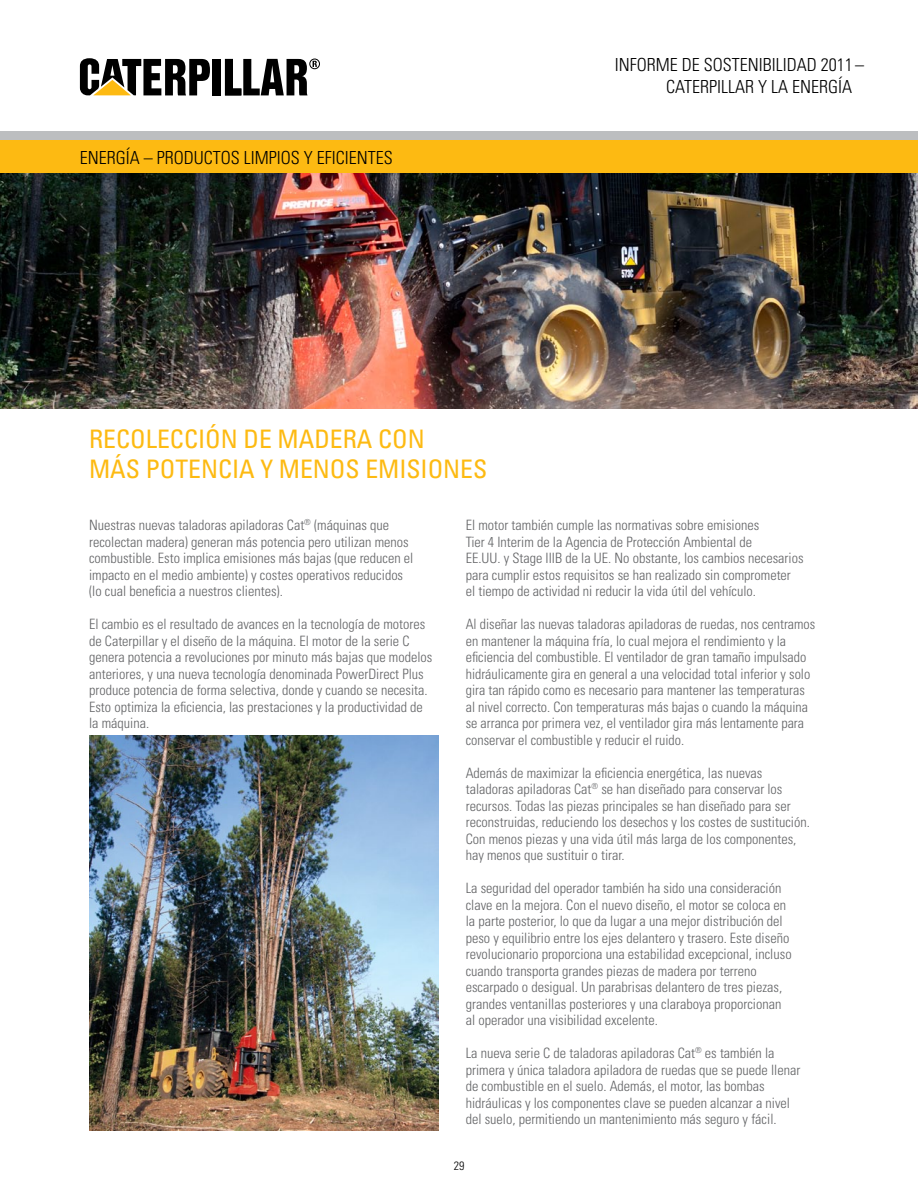
<style>
.page{position:relative;width:918px;height:1188px;background:#fff}
.page>*{position:absolute;margin:0;border:0;box-sizing:border-box;transform-origin:0 0}
.t1{font:condensed 25.5px/30.6px "Univers LT Std";color:#fdba12}
.t2{font:300 condensed 18px/21.6px "Univers LT Std";color:#000}
.t3{font:300 condensed 14.25px/16.5px "Univers LT Std";color:#636466}
.t4{font:300 condensed 12px "Univers LT Std";color:#000}
</style>
<div class="page">
<div style="left:0;top:140px;width:918px;height:34px;background:#fdba12"></div>
<div style="left:0;top:131px;width:918px;height:9px;background:#bcbec0"></div>
<div style="left:213px;top:59px;width:8px;height:36px;background:#000"></div>
<svg style="left:80px;top:58px;width:130px;height:37px"></svg>
<svg style="left:225px;top:59px;width:95px;height:36px"></svg>
<img style="left:0;top:174px;width:918px;height:234px">
<img style="left:89px;top:735px;width:350px;height:395px">
<p class="t2" style="left:80px;top:147px;width:314px">energía – Productos li mpi os y efici entes</p>
<h1 class="t1" style="left:89px;top:423px;width:400px">RECOLECCIÓN DE MADERA CON<br>MÁS POTENCIA Y MENOS EMISIONES</h1>
<p class="t2" style="left:666px;top:54px;width:199px;text-indent:-51px">Informe de sostenibilidad 2011 –<br>CATER</p>
<p class="t2" style="left:709px;top:76px;width:21px">PILLAR</p>
<p class="t2" style="left:758px;top:76px;width:44px">Y LA ENER</p>
<p class="t2" style="left:828px;top:76px;width:25px">GÍA</p>
<p class="t3" style="left:89px;top:517px;width:326px">Nuestras nuevas taladoras apiladoras Cat<sup>®</sup> (máquinas que recolectan madera) generan más potencia pero utilizan menos combustible. Esto implica emisiones más bajas (que reducen el impacto en el medio ambiente) y costes operativos reducidos (lo cual beneficia a nuestros clientes).</p>
<p class="t3" style="left:89px;top:616px;width:345px">El cambio es el resultado de avances en la tecnología de motores de Caterpillar y el diseño de la máquina. El motor de la serie C genera potencia a revoluciones por minuto más bajas que modelos anteriores, y una nueva tecnología denominada PowerDirect Plus produce potencia de forma selectiva, donde y cuando se necesita.<br>Esto optimiza la eficiencia, las prestaciones y la productividad de la máquina.</p>
<p class="t3" style="left:466px;top:517px;width:339px">El motor también cumple las normativas sobre emisiones<br>Tier 4 Interim de la Agencia de Protección Ambiental de<br>EE.UU . y Stage IIIB de la UE. No obstante, los cambios necesarios para cumplir estos requisitos se han realizado sin comprometer el tiempo de actividad ni reducir la vida útil del vehículo.</p>
<p class="t3" style="left:466px;top:616px;width:351px">Al diseñar las nuevas taladoras apiladoras de ruedas, nos centramos en mantener la máquina fría, lo cual mejora el rendimiento y la eficiencia del combustible. El ventilador de gran tamaño impulsado hidráulicamente gira en general a una velocidad total inferior y solo gira tan rápido como es necesario para mantener las temperaturas al nivel correcto. Con temperaturas más bajas o cuando la máquina se arranca por primera vez, el ventilador gira más lentamente para conservar el combustible y reducir el ruido.</p>
<p class="t3" style="left:466px;top:764px;width:346px">Además de maximizar la eficiencia energética, las nuevas taladoras apiladoras Cat<sup>®</sup> se han diseñado para conservar los recursos. Todas las piezas principales se han diseñado para ser reconstruidas, reduciendo los desechos y los costes de sustitución.<br>Con menos piezas y una vida útil más larga de los componentes, hay menos que sustituir o tirar.</p>
<p class="t3" style="left:466px;top:880px;width:327px">La seguridad del operador también ha sido una consideración clave en la mejora. Con el nuevo diseño, el motor se coloca en la parte posterior, lo que da lugar a una mejor distribución del peso y equilibrio entre los ejes delantero y trasero. Este diseño revolucionario proporciona una estabilidad excepcional, incluso cuando transporta grandes piezas de madera por terreno escarpado o desigual. Un parabrisas delantero de tres piezas, grandes ventanillas posteriores y una claraboya proporcionan al operador una visibilidad excelente.</p>
<p class="t3" style="left:466px;top:1045px;width:336px">La nueva serie C de taladoras apiladoras Cat<sup>®</sup> es también la primera y única taladora apiladora de ruedas que se puede llenar de combustible en el suelo. Además, el motor, las bombas hidráulicas y los componentes clave se pueden alcanzar a nivel del suelo, permitiendo un mantenimiento más seguro y fácil.</p>
<p class="t4" style="left:454px;top:1158px;width:12px">29</p>
</div>
